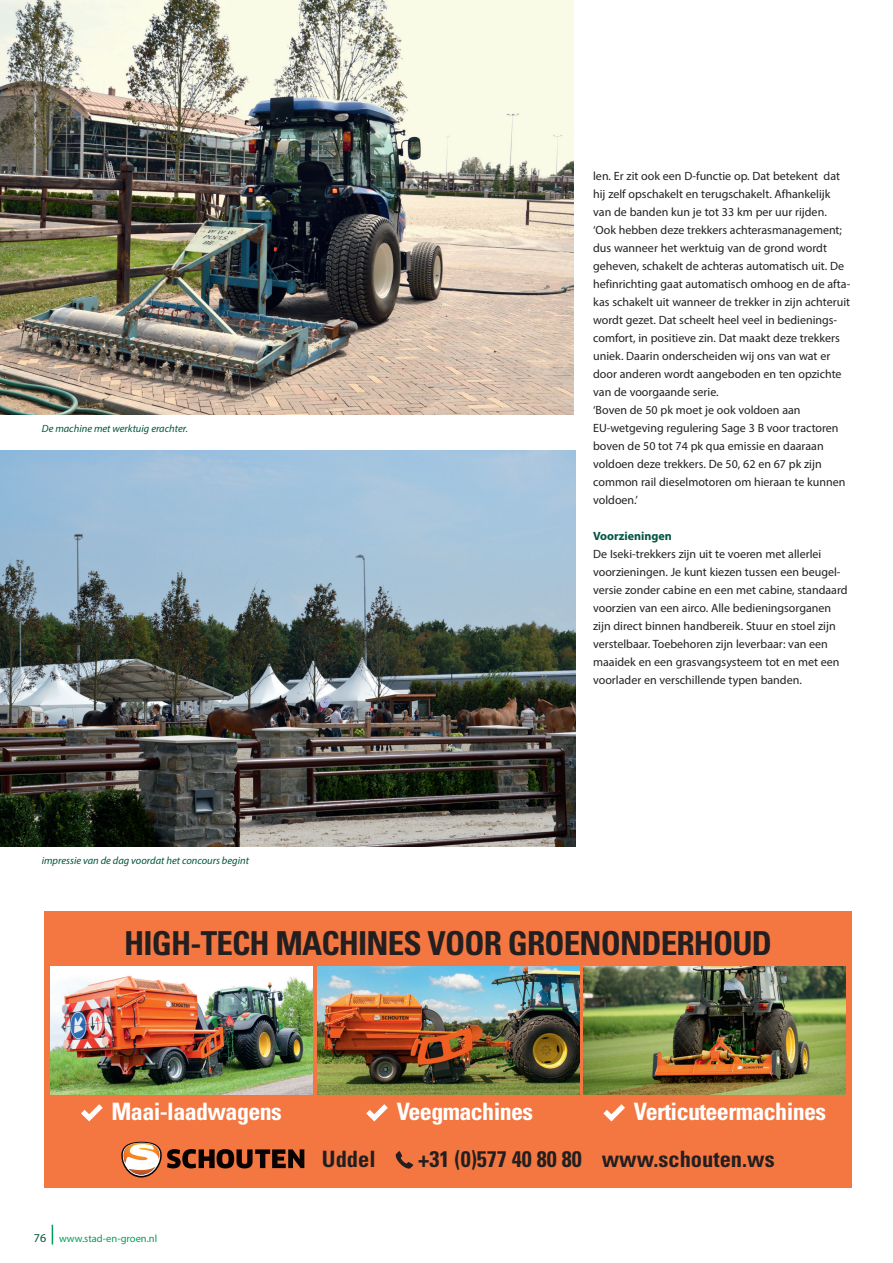
<style>
.page{position:relative;width:893px;height:1263px;background:#fff}
.page>*{position:absolute;margin:0;border:0;box-sizing:border-box;transform-origin:0 0}
.t1{font:700 condensed 33px "Univers";letter-spacing:-.025em;color:#231f20}
.t2{font:700 condensed 24px "Univers LT Std";letter-spacing:-.025em;color:#fff}
.t3{font:700 condensed 22.5px "Univers LT Std";color:#231f20}
.t4{font:12px/18px "Myriad Pro";color:#231f20}
.t5{font:700 12px "Myriad Pro";color:#005540}
.t6{font:italic 10.5px "Myriad Pro";color:#005540}
.t7{font:10.5px "Myriad Pro";color:#009e59}
.s1{font-size:12px;color:#005540}
</style>
<div class="page">
<svg style="left:52px;top:1225px;width:1px;height:19px"></svg>
<div style="left:44px;top:912px;width:808px;height:276px;background:#f47741"></div>
<svg style="left:81px;top:1104px;width:22px;height:17px"></svg>
<svg style="left:366px;top:1104px;width:22px;height:17px"></svg>
<svg style="left:603px;top:1104px;width:22px;height:17px"></svg>
<img style="left:51px;top:967px;width:261px;height:128px">
<img style="left:317px;top:967px;width:262px;height:128px">
<img style="left:584px;top:967px;width:262px;height:128px">
<svg style="left:121px;top:1142px;width:183px;height:35px"></svg>
<svg style="left:396px;top:1151px;width:17px;height:17px"></svg>
<img style="left:0;top:0;width:573px;height:414px">
<img style="left:0;top:450px;width:575px;height:396px">
<p class="t6" style="left:42px;top:422px;width:148px">De machine met werktuig erachter.</p>
<p class="t6" style="left:42px;top:854px;width:209px">impressie van de dag voordat het concours begint</p>
<p class="t4" style="left:593px;top:167px;width:259px">len. Er zit ook een D-functie op. Dat betekent dat hij zelf opschakelt en terugschakelt. Afhankelijk van de banden kun je tot 33 km per uur rijden. ‘Ook hebben deze trekkers achterasmanagement; dus wanneer het werktuig van de grond wordt geheven, schakelt de achteras automatisch uit. De hefinrichting gaat automatisch omhoog en de afta&shy;kas schakelt uit wanneer de trekker in zijn achteruit wordt gezet. Dat scheelt heel veel in bedienings&shy;comfort, in positieve zin. Dat maakt deze trekkers uniek. Daarin onderscheiden wij ons van wat er door anderen wordt aangeboden en ten opzichte van de voorgaande serie.<br>‘Boven de 50 pk moet je ook voldoen aan EU-wetgeving regulering Sage 3 B voor tractoren boven de 50 tot 74 pk qua emissie en daaraan voldoen deze trekkers. De 50, 62 en 67 pk zijn common rail dieselmotoren om hieraan te kunnen voldoen.’</p>
<p class="t5" style="left:593px;top:528px;width:80px">Voorzieningen</p>
<p class="t4" style="left:593px;top:545px;width:256px">De Iseki-trekkers zijn uit te voeren met allerlei voorzieningen. Je kunt kiezen tussen een beugel&shy;versie zonder cabine en een met cabine, standaard voorzien van een airco. Alle bedieningsorganen zijn direct binnen handbereik. Stuur en stoel zijn verstelbaar. Toebehoren zijn leverbaar: van een maaidek en een grasvangsysteem tot en met een voorlader en verschillende typen banden.</p>
<h1 class="t1" style="left:124px;top:923px;width:649px">HIGH-TECH MACHINES VOOR GROENONDERHOUD</h1>
<h2 class="t2" style="left:112px;top:1097px;width:172px">Maai-laadwagens</h2>
<h2 class="t2" style="left:397px;top:1097px;width:138px">Veegmachines</h2>
<h2 class="t2" style="left:634px;top:1097px;width:194px">Verticuteermachines</h2>
<p class="t7" style="left:34px;top:1232px;width:125px"><span class="s1">76</span> www.stad-en-groen.nl</p>
<h3 class="t3" style="left:322px;top:1146px;width:55px">Uddel</h3>
<h3 class="t3" style="left:418px;top:1146px;width:358px">+31 (0)577 40 80 80 www.schouten.ws</h3>
</div>
